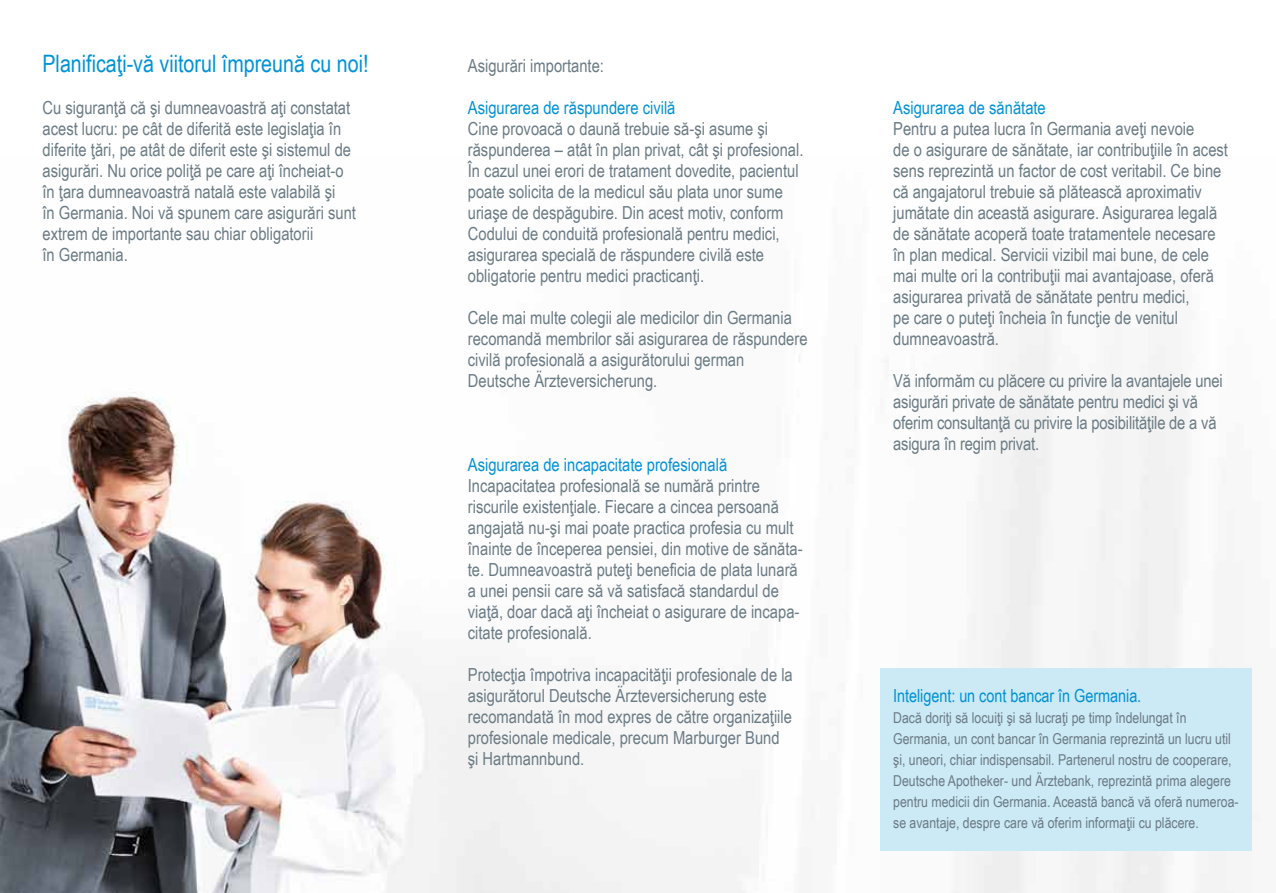
<style>
.page{position:relative;width:1276px;height:893px;background:#fff}
.page>*{position:absolute;margin:0;border:0;box-sizing:border-box;transform-origin:0 0}
.t1{font:24px "Arial Narrow";color:#0092d4}
.t2{font:18px/21px "Arial Narrow";color:#6b7b84}
.t3{font:18px "Arial Narrow";color:#0092d4}
.t4{font:15px/21px "Arial Narrow";color:#6b7b84}
</style>
<div class="page">
<img style="left:0;top:293px;width:1252px;height:600px">
<div style="left:880px;top:668px;width:371px;height:182px;background:#cce9f6"></div>
<h1 class="t1" style="left:43px;top:46px;width:327px">Planificaţi-vă viitorul împreună cu noi!</h1>
<p class="t2" style="left:43px;top:96px;width:315px">Cu siguranţă că şi dumneavoastră aţi constatat acest lucru: pe cât de diferită este legislaţia în diferite ţări, pe atât de diferit este şi sistemul de asigurări. Nu orice poliţă pe care aţi încheiat-o în ţara dumneavoastră natală este valabilă şi<br>în Germania. Noi vă spunem care asigurări sunt extrem de importante sau chiar obligatorii<br>în Germania.</p>
<p class="t2" style="left:468px;top:54px;width:138px">Asigurări importante:</p>
<p class="t3" style="left:468px;top:94px;width:209px">Asigurarea de răspundere civilă</p>
<p class="t2" style="left:468px;top:117px;width:337px">Cine provoacă o daună trebuie să-şi asume şi răspunderea – atât în plan privat, cât şi profesional.<br>În cazul unei erori de tratament dovedite, pacientul poate solicita de la medicul său plata unor sume uriaşe de despăgubire. Din acest motiv, conform Codului de conduită profesională pentru medici, asigurarea specială de răspundere civilă este obligatorie pentru medici practicanţi.</p>
<p class="t2" style="left:468px;top:306px;width:341px">Cele mai multe colegii ale medicilor din Germania recomandă membrilor săi asigurarea de răspundere civilă profesională a asigurătorului german Deutsche Ärzteversicherung.</p>
<p class="t3" style="left:468px;top:451px;width:261px">Asigurarea de incapacitate profesională</p>
<p class="t2" style="left:468px;top:474px;width:336px">Incapacitatea profesională se numără printre riscurile existenţiale. Fiecare a cincea persoană angajată nu-şi mai poate practica profesia cu mult înainte de începerea pensiei, din motive de sănăta&shy;te. Dumneavoastră puteţi beneficia de plata lunară a unei pensii care să vă satisfacă standardul de viaţă, doar dacă aţi încheiat o asigurare de incapa&shy;citate profesională.</p>
<p class="t2" style="left:468px;top:663px;width:326px">Protecţia împotriva incapacităţii profesionale de la asigurătorul Deutsche Ärzteversicherung este recomandată în mod expres de către organizaţiile profesionale medicale, precum Marburger Bund şi Hartmannbund.</p>
<p class="t3" style="left:893px;top:94px;width:154px">Asigurarea de sănătate</p>
<p class="t2" style="left:893px;top:117px;width:336px">Pentru a putea lucra în Germania aveţi nevoie<br>de o asigurare de sănătate, iar contribuţiile în acest sens reprezintă un factor de cost veritabil. Ce bine că angajatorul trebuie să plătească aproximativ jumătate din această asigurare. Asigurarea legală de sănătate acoperă toate tratamentele necesare în plan medical. Servicii vizibil mai bune, de cele mai multe ori la contribuţii mai avantajoase, oferă asigurarea privată de sănătate pentru medici,<br>pe care o puteţi încheia în funcţie de venitul dumneavoastră.</p>
<p class="t2" style="left:893px;top:369px;width:331px">Vă informăm cu plăcere cu privire la avantajele unei asigurări private de sănătate pentru medici şi vă oferim consultanţă cu privire la posibilităţile de a vă asigura în regim privat.</p>
<p class="t3" style="left:893px;top:682px;width:250px">Inteligent: un cont bancar în Germania.</p>
<p class="t4" style="left:893px;top:706px;width:347px">Dacă doriţi să locuiţi şi să lucraţi pe timp îndelungat în Germania, un cont bancar în Germania reprezintă un lucru util şi, uneori, chiar indispensabil. Partenerul nostru de cooperare, Deutsche Apotheker- und Ärztebank, reprezintă prima alegere pentru medicii din Germania. Această bancă vă oferă numeroa&shy;se avantaje, despre care vă oferim informaţii cu plăcere.</p>
</div>
